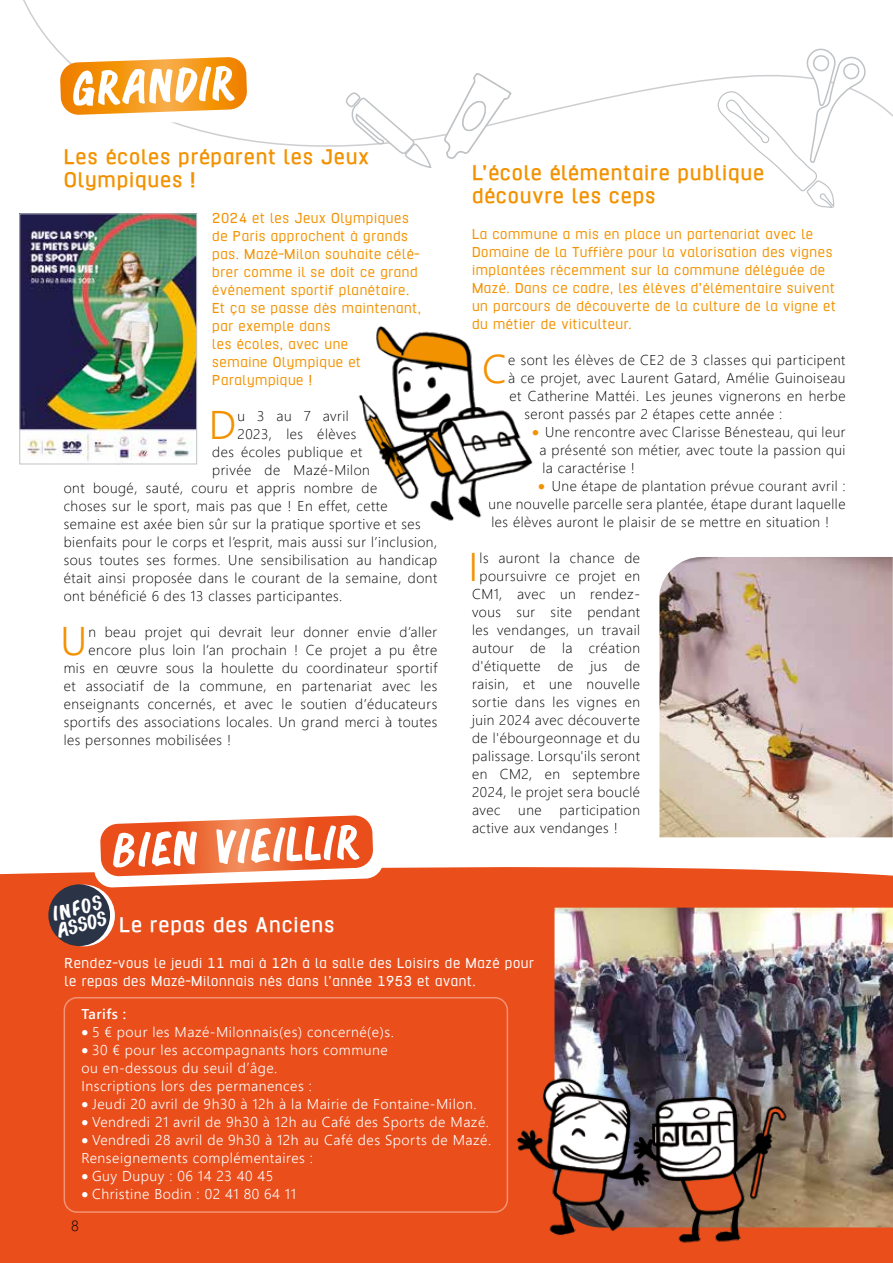
<style>
.page{position:relative;width:893px;height:1263px;background:#fff}
.page>*{position:absolute;margin:0;border:0;box-sizing:border-box;transform-origin:0 0}
.t1{font:39.9px "Webly Sleek UI Semilight";color:#f39200}
.t2{font:700 24px/22.5px "Hurufo&Numero";letter-spacing:.035em;color:#f39200}
.t3{font:700 24px "Hurufo&Numero";letter-spacing:.035em;color:#fff}
.t4{font:18.15px/17.1px "Bonoco";color:#fff}
.t5{font:16.5px/18px "Hurufo&Numero";letter-spacing:.035em;color:#f39200}
.t6{font:16.5px/18px "Hurufo&Numero";letter-spacing:.035em;color:#fff}
.t7{font:15px "Webly Sleek UI Light";color:#000}
.t8{font:14.25px/18px "Webly Sleek UI Light";letter-spacing:.035em;color:#000;text-align:justify}
.t9{font:14.25px/18px "Webly Sleek UI Semilight";letter-spacing:.035em;color:#fff}
.t10{font:14.25px "Webly Sleek UI Semibold";letter-spacing:.035em;color:#fff}
.s1{color:#f39200}
</style>
<div class="page">
<svg style="left:23px;top:0;width:870px;height:147px"></svg>
<div style="left:0;top:867px;width:893px;height:396px;background:#e94e1b"></div>
<img style="left:358px;top:326px;width:175px;height:195px">
<img style="left:21px;top:215px;width:174px;height:246px">
<div style="left:19px;top:213px;width:178px;height:251px;border:1px solid #bfc3c6"></div>
<svg style="left:53px;top:57px;width:205px;height:69px"></svg>
<img style="left:554px;top:908px;width:339px;height:319px">
<svg style="left:93px;top:815px;width:291px;height:73px"></svg>
<img style="left:504px;top:1058px;width:284px;height:202px">
<svg style="left:53px;top:885px;width:62px;height:61px"></svg>
<div style="left:48px;top:884px;width:62px;height:62px;background:#2b3446;border-radius:50%"></div>
<img style="left:659px;top:557px;width:234px;height:280px">
<svg style="left:717px;top:49px;width:151px;height:159px"></svg>
<svg style="left:442px;top:72px;width:71px;height:87px"></svg>
<svg style="left:345px;top:91px;width:87px;height:77px"></svg>
<div style="left:64px;top:997px;width:444px;height:216px;border:2px solid #fff;border-radius:13px"></div>
<h2 class="t2" style="left:64px;top:146px;width:307px">Les écoles préparent les Jeux<br>Olympiques !</h2>
<p class="t5" style="left:212px;top:209px;width:210px">2024 et les Jeux Olympiques de Paris approchent à grands pas. Mazé-Milon souhaite célé&shy;brer comme il se doit ce grand événement sportif planétaire.<br>Et ça se passe dès maintenant, par exemple dans<br>les écoles, avec une<br>semaine Olympique et<br>Paralympique !</p>
<h1 class="t1" style="left:209px;top:395px;width:29px">D</h1>
<p class="t8" style="left:238px;top:406px;width:113px">u 3 au 7 avril</p>
<p class="t8" style="left:238px;top:424px;width:120px">2023, les élèves</p>
<p class="t8" style="left:212px;top:442px;width:151px">des écoles publique et</p>
<p class="t8" style="left:212px;top:460px;width:159px">privée de Mazé-Milon</p>
<p class="t8" style="left:64px;top:478px;width:315px">ont bougé, sauté, couru et appris nombre de</p>
<p class="t8" style="left:64px;top:496px;width:325px">choses sur le sport, mais pas que ! En effet, cette</p>
<p class="t8" style="left:64px;top:514px;width:358px">semaine est axée bien sûr sur la pratique sportive et ses</p>
<p class="t8" style="left:64px;top:532px;width:375px">bienfaits pour le corps et l’esprit, mais aussi sur l’inclusion,</p>
<p class="t8" style="left:64px;top:550px;width:375px">sous toutes ses formes. Une sensibilisation au handicap</p>
<p class="t8" style="left:64px;top:568px;width:375px">était ainsi proposée dans le courant de la semaine, dont</p>
<p class="t8" style="left:64px;top:586px;width:280px">ont bénéficié 6 des 13 classes participantes.</p>
<h1 class="t1" style="left:61px;top:611px;width:28px">U</h1>
<p class="t8" style="left:89px;top:622px;width:350px">n beau projet qui devrait leur donner envie d’aller</p>
<p class="t8" style="left:89px;top:640px;width:350px">encore plus loin l’an prochain ! Ce projet a pu être</p>
<p class="t8" style="left:64px;top:658px;width:375px">mis en œuvre sous la houlette du coordinateur sportif</p>
<p class="t8" style="left:64px;top:676px;width:375px">et associatif de la commune, en partenariat avec les</p>
<p class="t8" style="left:64px;top:694px;width:375px">enseignants concernés, et avec le soutien d’éducateurs</p>
<p class="t8" style="left:64px;top:712px;width:375px">sportifs des associations locales. Un grand merci à toutes</p>
<p class="t8" style="left:64px;top:730px;width:169px">les personnes mobilisées !</p>
<h2 class="t2" style="left:472px;top:162px;width:294px">L’école élémentaire publique découvre les ceps</h2>
<p class="t5" style="left:472px;top:225px;width:365px">La commune a mis en place un partenariat avec le Domaine de la Tuffière pour la valorisation des vignes implantées récemment sur la commune déléguée de Mazé. Dans ce cadre, les élèves d’élémentaire suivent un parcours de découverte de la culture de la vigne et du métier de viticulteur.</p>
<h1 class="t1" style="left:482px;top:339px;width:26px">C</h1>
<p class="t8" style="left:508px;top:350px;width:339px">e sont les élèves de CE2 de 3 classes qui participent</p>
<p class="t8" style="left:508px;top:368px;width:339px">à ce projet, avec Laurent Gatard, Amélie Guinoiseau</p>
<p class="t8" style="left:509px;top:386px;width:338px">et Catherine Mattéi. Les jeunes vignerons en herbe</p>
<p class="t8" style="left:524px;top:404px;width:259px">seront passés par 2 étapes cette année :</p>
<p class="t8" style="left:539px;top:422px;width:308px;text-indent:-7px"><span class="s1">•</span> Une rencontre avec Clarisse Bénesteau, qui leur a présenté son métier, avec toute la passion qui la caractérise !</p>
<p class="t8" style="left:488px;top:476px;width:358px;text-indent:49px"><span class="s1">•</span> Une étape de plantation prévue courant avril : une nouvelle parcelle sera plantée, étape durant laquelle les élèves auront le plaisir de se mettre en situation !</p>
<h1 class="t1" style="left:468px;top:537px;width:11px">I</h1>
<p class="t8" style="left:480px;top:548px;width:162px">ls auront la chance de</p>
<p class="t8" style="left:480px;top:566px;width:162px">poursuivre ce projet en</p>
<p class="t8" style="left:472px;top:584px;width:169px">CM1, avec un rendez-</p>
<p class="t8" style="left:472px;top:602px;width:169px">vous sur site pendant</p>
<p class="t8" style="left:472px;top:620px;width:169px">les vendanges, un travail</p>
<p class="t8" style="left:472px;top:638px;width:169px">autour de la création</p>
<p class="t8" style="left:472px;top:656px;width:169px">d'étiquette de jus de</p>
<p class="t8" style="left:472px;top:674px;width:169px">raisin, et une nouvelle</p>
<p class="t8" style="left:472px;top:692px;width:169px">sortie dans les vignes en</p>
<p class="t8" style="left:472px;top:710px;width:170px">juin 2024 avec découverte</p>
<p class="t8" style="left:472px;top:728px;width:169px">de l'ébourgeonnage et du</p>
<p class="t8" style="left:472px;top:746px;width:169px">palissage. Lorsqu'ils seront</p>
<p class="t8" style="left:472px;top:764px;width:169px">en CM2, en septembre</p>
<p class="t8" style="left:472px;top:782px;width:169px">2024, le projet sera bouclé</p>
<p class="t8" style="left:472px;top:800px;width:169px">avec une participation</p>
<p class="t8" style="left:472px;top:818px;width:147px">active aux vendanges !</p>
<p class="t4" style="left:50px;top:905px;width:53px;rotate:-15deg">Infos assos</p>
<h2 class="t3" style="left:119px;top:914px;width:217px">Le repas des Anciens</h2>
<p class="t6" style="left:65px;top:954px;width:471px">Rendez-vous le jeudi 11 mai à 12h à la salle des Loisirs de Mazé pour le repas des Mazé-Milonnais nés dans l’année 1953 et avant.</p>
<p class="t10" style="left:81px;top:1003px;width:46px">Tarifs :</p>
<p class="t9" style="left:81px;top:1022px;width:314px">• 5 € pour les Mazé-Milonnais(es) concerné(e)s.</p>
<p class="t9" style="left:81px;top:1040px;width:308px">• 30 € pour les accompagnants hors commune ou en-dessous du seuil d’âge.<br>Inscriptions lors des permanences :</p>
<p class="t9" style="left:81px;top:1094px;width:396px">• Jeudi 20 avril de 9h30 à 12h à la Mairie de Fontaine-Milon.</p>
<p class="t9" style="left:81px;top:1112px;width:409px">• Vendredi 21 avril de 9h30 à 12h au Café des Sports de Mazé.</p>
<p class="t9" style="left:81px;top:1130px;width:411px">• Vendredi 28 avril de 9h30 à 12h au Café des Sports de Mazé.<br>Renseignements complémentaires :</p>
<p class="t9" style="left:81px;top:1166px;width:193px">• Guy Dupuy : 06 14 23 40 45</p>
<p class="t9" style="left:81px;top:1184px;width:216px">• Christine Bodin : 02 41 80 64 11</p>
<p class="t7" style="left:71px;top:1215px;width:9px">8</p>
</div>
